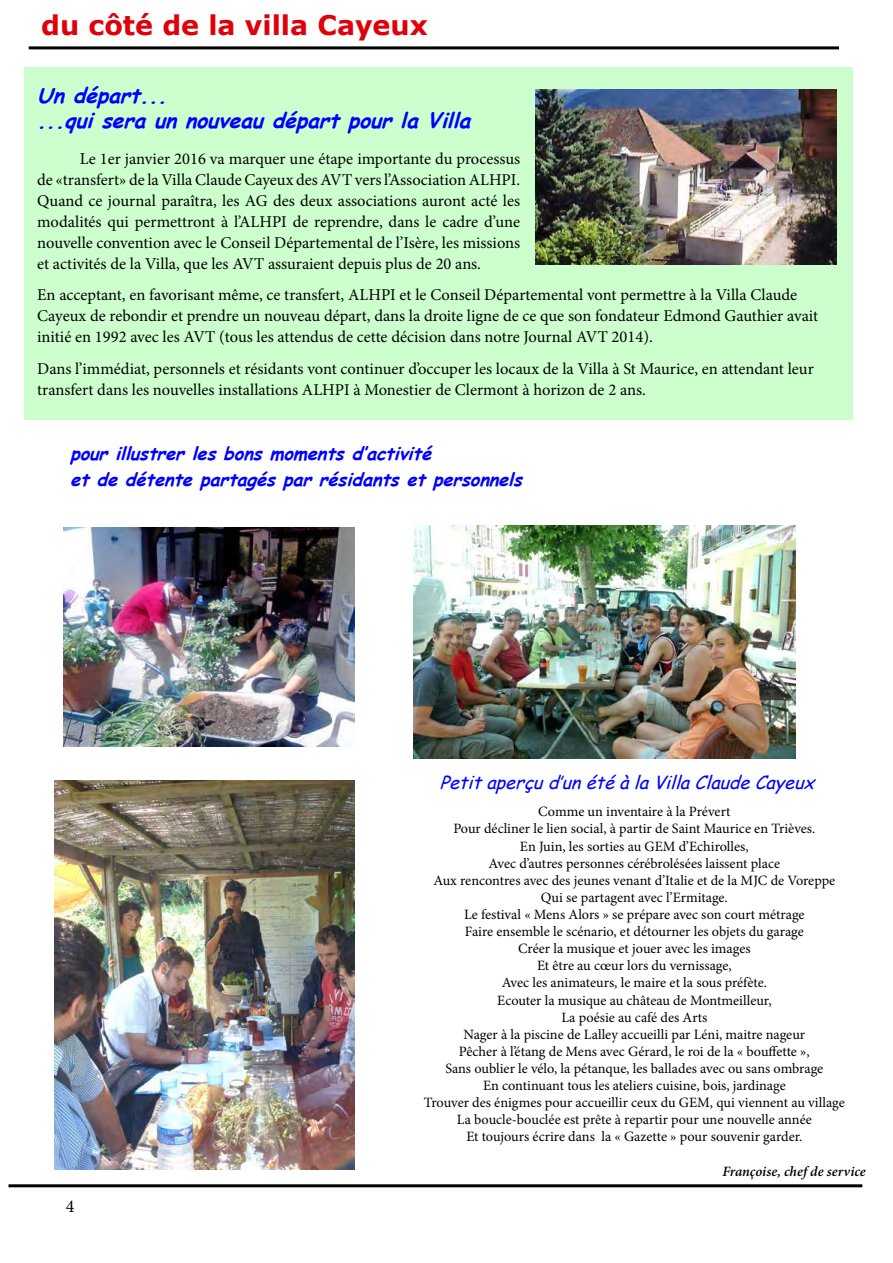
<style>
.page{position:relative;width:893px;height:1263px;background:#fff}
.page>*{position:absolute;margin:0;border:0;box-sizing:border-box;transform-origin:0 0}
.t1{font:700 27px "Verdana";color:#e0000b}
.t2{font:italic 700 21px/25.2px "Comic Sans MS";color:#00f}
.t3{font:italic 700 18px/25.8px "Comic Sans MS";color:#00f}
.t4{font:italic 18px "Comic Sans MS";color:#00f}
.t5{font:18px "Minion Pro";color:#000}
.t6{font:16.5px/21px "Minion Pro";color:#000}
.t7{font:14.25px/17.1px "Minion Pro";color:#000;text-align:center}
.t8{font:italic 600 14.25px "Minion Pro";color:#000}
</style>
<div class="page">
<div style="left:24px;top:67px;width:829px;height:353px;background:#cdffce"></div>
<img style="left:535px;top:89px;width:302px;height:175px">
<img style="left:64px;top:527px;width:290px;height:219px">
<img style="left:54px;top:780px;width:300px;height:389px">
<img style="left:414px;top:525px;width:382px;height:233px">
<hr style="left:29px;top:46px;width:810px;height:3px;background:#000">
<hr style="left:9px;top:1184px;width:853px;height:3px;background:#000">
<h1 class="t1" style="left:41px;top:6px;width:388px">du côté de la villa Cayeux</h1>
<h2 class="t2" style="left:37px;top:82px;width:442px">Un départ...<br>...qui sera un nouveau départ pour la Villa</h2>
<p class="t6" style="left:37px;top:148px;width:485px;text-align:justify;text-indent:43px">Le 1er janvier 2016 va marquer une étape importante du processus de «transfert» de la Villa Claude Cayeux des AVT vers l’Association ALHPI.<br>Quand ce journal paraîtra, les AG des deux associations auront acté les modalités qui permettront à l’ALHPI de reprendre, dans le cadre d’une nouvelle convention avec le Conseil Départemental de l’Isère, les missions et activités de la Villa, que les AVT assuraient depuis plus de 20 ans.</p>
<p class="t6" style="left:37px;top:285px;width:782px">En acceptant, en favorisant même, ce transfert, ALHPI et le Conseil Départemental vont permettre à la Villa Claude<br>Cayeux de rebondir et prendre un nouveau départ, dans la droite ligne de ce que son fondateur Edmond Gauthier avait initié en 1992 avec les AVT (tous les attendus de cette décision dans notre Journal AVT 2014).</p>
<p class="t6" style="left:37px;top:358px;width:778px">Dans l’immédiat, personnels et résidants vont continuer d’occuper les locaux de la Villa à St Maurice, en attendant leur transfert dans les nouvelles installations ALHPI à Monestier de Clermont à horizon de 2 ans.</p>
<p class="t3" style="left:70px;top:440px;width:460px">pour illustrer les bons moments d’activité<br>et de détente partagés par résidants et personnels</p>
<p class="t5" style="left:66px;top:1194px;width:10px">4</p>
<p class="t4" style="left:440px;top:769px;width:383px">Petitaperçud’unétéàlaVillaClaudeCayeux</p>
<p class="t7" style="left:424px;top:803px;width:422px">Comme un inventaire à la Prévert<br>Pour décliner le lien social, à partir de Saint Maurice en Trièves.<br>En Juin, les sorties au GEM d’Echirolles,<br>Avec d’autres personnes cérébrolésées laissent place<br>Aux rencontres avec des jeunes venant d’Italie et de la MJC de Voreppe Qui se partagent avec l’Ermitage.<br>Le festival « Mens Alors » se prépare avec son court métrage<br>Faire ensemble le scénario, et détourner les objets du garage<br>Créer la musique et jouer avec les images<br>Et être au cœur lors du vernissage,<br>Avec les animateurs, le maire et la sous préfète.<br>Ecouter la musique au château de Montmeilleur,<br>La poésie au café des Arts<br>Nager à la piscine de Lalley accueilli par Léni, maitre nageur<br>Pêcher à l’étang de Mens avec Gérard, le roi de la « bouffette »,<br>Sans oublier le vélo, la pétanque, les ballades avec ou sans ombrage<br>En continuant tous les ateliers cuisine, bois, jardinage<br>Trouver des énigmes pour accueillir ceux du GEM, qui viennent au village La boucle-bouclée est prête à repartir pour une nouvelle année<br>Et toujours écrire dans la « Gazette » pour souvenir garder.</p>
<p class="t8" style="left:722px;top:1161px;width:145px">Françoise, chef de service</p>
</div>
